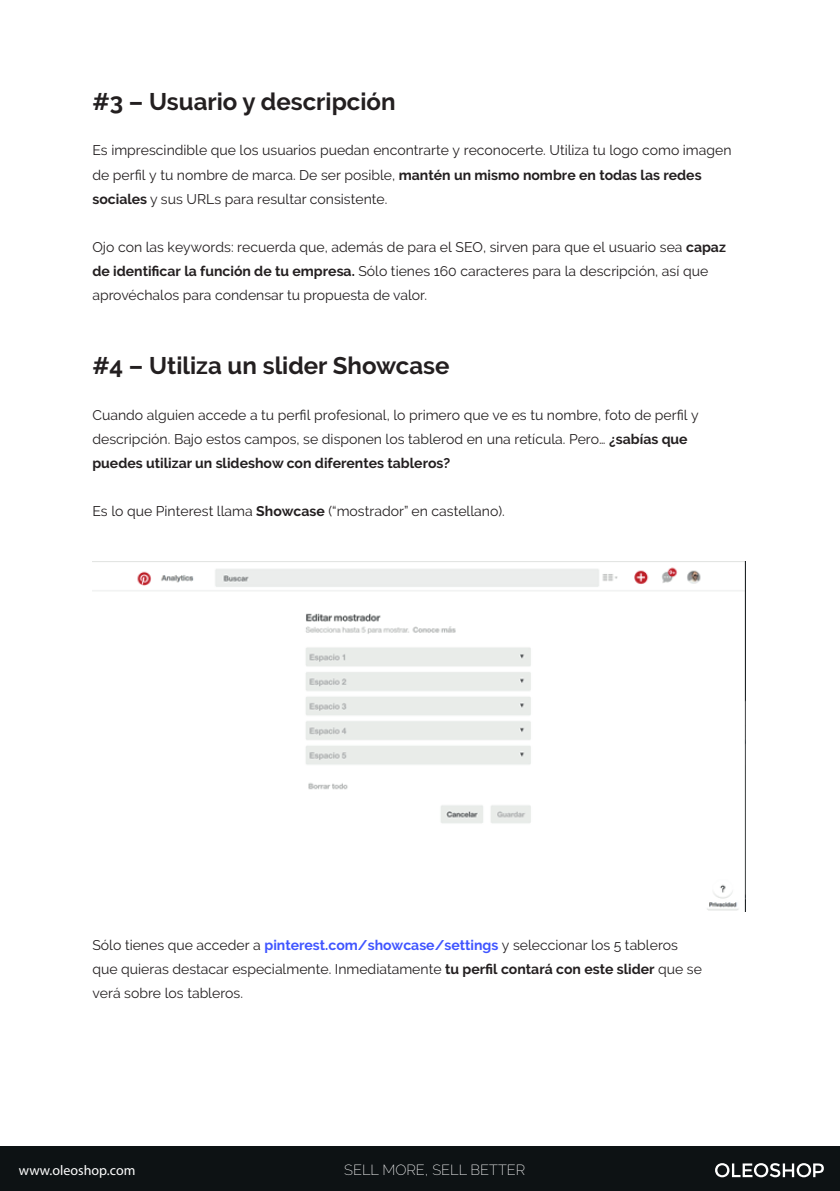
<style>
.page{position:relative;width:840px;height:1191px;background:#fff}
.page>*{position:absolute;margin:0;border:0;box-sizing:border-box;transform-origin:0 0}
.t1{font:700 24px "Raleway";color:#231f20}
.t2{font:200 14.6px "Raleway";color:#fff}
.t3{font:14px/24px "Raleway";color:#231f20}
.t4{font:14px "Myriad Pro";color:#fff}
.s1{font-weight:700}
.s2{font-weight:700;color:#4055ff}
</style>
<div class="page">
<div style="left:0;top:1146px;width:839px;height:45px;background:#0d1214"></div>
<svg style="left:715px;top:1163px;width:108px;height:14px"></svg>
<img style="left:92px;top:561px;width:653px;height:351px">
<h1 class="t1" style="left:92px;top:88px;width:304px">#3 – Usuario y descripción</h1>
<p class="t3" style="left:92px;top:138px;width:640px">Es imprescindible que los usuarios puedan encontrarte y reconocerte. Utiliza tu logo como imagen de perfil y tu nombre de marca. De ser posible, <span class="s1">mantén un mismo nombre en todas las redes sociales</span> y sus URLs para resultar consistente.</p>
<p class="t3" style="left:92px;top:234px;width:634px">Ojo con las keywords: recuerda que, además de para el SEO, sirven para que el usuario sea <span class="s1">capaz de identificar la función de tu empresa.</span> Sólo tienes 160 caracteres para la descripción, así que aprovéchalos para condensar tu propuesta de valor.</p>
<h1 class="t1" style="left:92px;top:352px;width:358px">#4 – Utiliza un slider Showcase</h1>
<p class="t3" style="left:92px;top:402px;width:607px">Cuando alguien accede a tu perfil profesional, lo primero que ve es tu nombre, foto de perfil y descripción. Bajo estos campos, se disponen los tablerod en una retícula. Pero… <span class="s1">¿sabías que puedes utilizar un slideshow con diferentes tableros?</span></p>
<p class="t3" style="left:92px;top:498px;width:413px">Es lo que Pinterest llama <span class="s1">Showcase</span> (“mostrador” en castellano).</p>
<p class="t3" style="left:92px;top:933px;width:610px">Sólo tienes que acceder a <span class="s2">pinterest.com/showcase/settings</span> y seleccionar los 5 tableros que quieras destacar especialmente. Inmediatamente <span class="s1">tu perfil contará con este slider</span> que se verá sobre los tableros.</p>
<p class="t4" style="left:19px;top:1161px;width:118px">www.oleoshop.com</p>
<p class="t2" style="left:344px;top:1161px;width:182px">SELL MORE, SELL BETTER</p>
</div>
